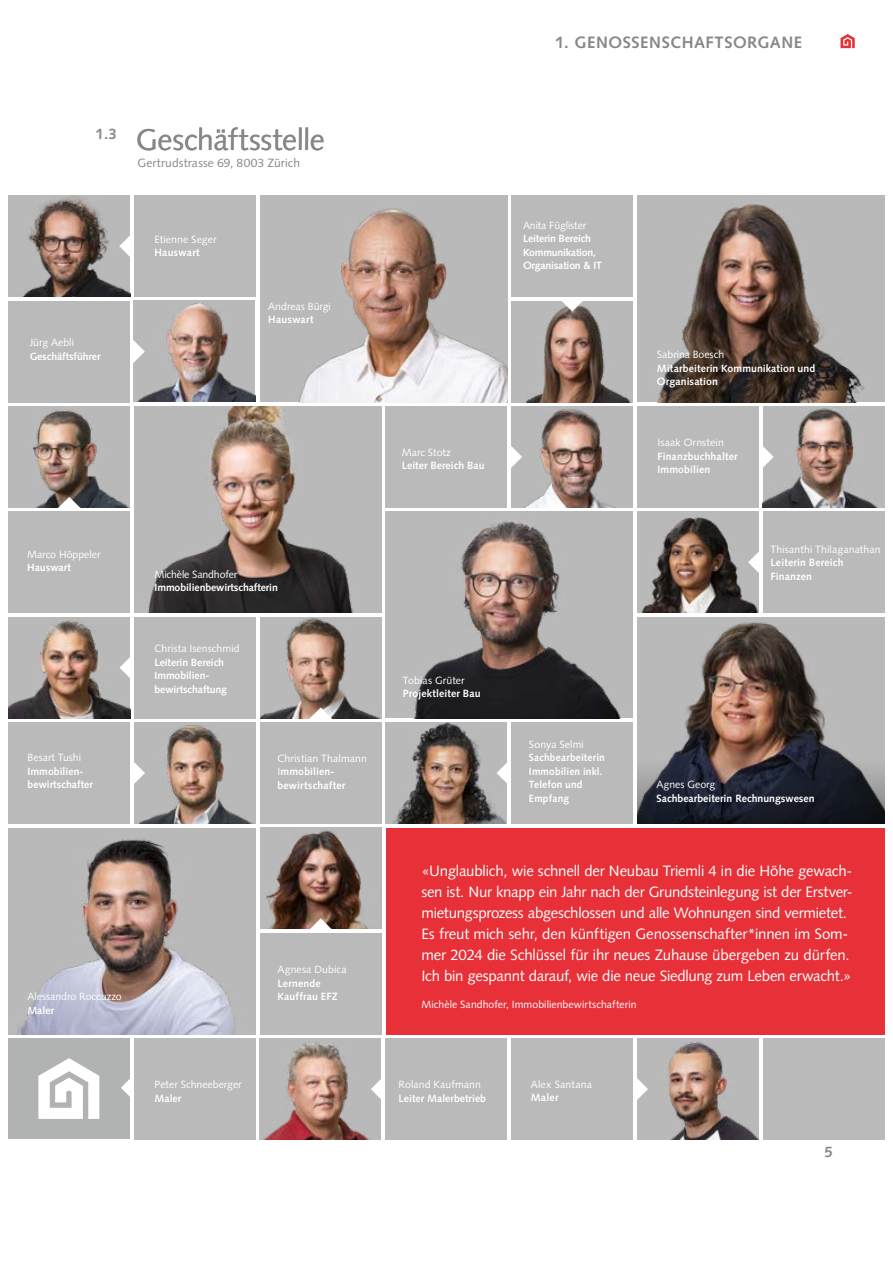
<style>
.page{position:relative;width:893px;height:1263px;background:#fff}
.page>*{position:absolute;margin:0;border:0;box-sizing:border-box;transform-origin:0 0}
.t1{font:30px "Syntax";letter-spacing:-.005em;color:#878787}
.t2{font:700 16.5px "Syntax";letter-spacing:.03em;color:#878787}
.t3{font:15px/21px "Syntax";letter-spacing:-.015em;color:#fff}
.t4{font:700 15px "Syntax";color:#878787}
.t5{font:12px "Syntax";letter-spacing:.01em;color:#878787}
.t6{font:700 10.5px/13.5px "Syntax";color:#fff}
.t7{font:10.5px "Syntax";letter-spacing:.005em;color:#fff}
.t8{font:700 10.5px/13.5px "Syntax";letter-spacing:-.02em;color:#fff}
.t9{font:700 10.5px "Syntax";letter-spacing:.02em;color:#fff}
.s1{font-weight:400}
</style>
<div class="page">
<img style="left:260px;top:195px;width:247px;height:207px">
<img style="left:134px;top:300px;width:121px;height:101px">
<img style="left:9px;top:196px;width:121px;height:101px">
<div style="left:9px;top:512px;width:121px;height:101px;background:#bababa"></div>
<div style="left:9px;top:301px;width:121px;height:101px;background:#bababa"></div>
<img style="left:9px;top:617px;width:121px;height:101px">
<div style="left:134px;top:617px;width:122px;height:101px;background:#bababa"></div>
<img style="left:134px;top:722px;width:122px;height:101px">
<img style="left:386px;top:722px;width:121px;height:101px">
<div style="left:134px;top:1038px;width:122px;height:102px;background:#bababa"></div>
<div style="left:511px;top:1038px;width:122px;height:102px;background:#bababa"></div>
<img style="left:260px;top:617px;width:121px;height:101px">
<div style="left:260px;top:722px;width:121px;height:101px;background:#bababa"></div>
<div style="left:511px;top:722px;width:122px;height:101px;background:#bababa"></div>
<img style="left:259px;top:1038px;width:122px;height:102px">
<img style="left:637px;top:1038px;width:122px;height:102px">
<div style="left:763px;top:1038px;width:121px;height:102px;background:#bababa"></div>
<div style="left:260px;top:933px;width:121px;height:101px;background:#bababa"></div>
<img style="left:260px;top:828px;width:121px;height:101px">
<img style="left:9px;top:406px;width:121px;height:101px">
<div style="left:9px;top:722px;width:121px;height:101px;background:#bababa"></div>
<div style="left:386px;top:1038px;width:121px;height:102px;background:#bababa"></div>
<div style="left:134px;top:196px;width:122px;height:101px;background:#bababa"></div>
<div style="left:511px;top:196px;width:122px;height:101px;background:#bababa"></div>
<img style="left:511px;top:301px;width:122px;height:101px">
<img style="left:511px;top:406px;width:122px;height:101px">
<img style="left:763px;top:406px;width:121px;height:101px">
<div style="left:763px;top:512px;width:121px;height:101px;background:#bababa"></div>
<div style="left:386px;top:406px;width:121px;height:101px;background:#bababa"></div>
<div style="left:637px;top:406px;width:122px;height:101px;background:#bababa"></div>
<img style="left:637px;top:512px;width:122px;height:101px">
<img style="left:134px;top:406px;width:247px;height:207px">
<img style="left:386px;top:512px;width:247px;height:206px">
<img style="left:637px;top:617px;width:247px;height:142px">
<img style="left:9px;top:828px;width:247px;height:206px">
<img style="left:637px;top:196px;width:247px;height:206px">
<div style="left:386px;top:828px;width:498px;height:206px;background:#e73037"></div>
<svg style="left:133px;top:339px;width:12px;height:25px"></svg>
<svg style="left:559px;top:301px;width:26px;height:10px"></svg>
<svg style="left:56px;top:497px;width:26px;height:11px"></svg>
<svg style="left:119px;top:655px;width:11px;height:25px"></svg>
<svg style="left:308px;top:707px;width:25px;height:12px"></svg>
<svg style="left:308px;top:918px;width:25px;height:11px"></svg>
<svg style="left:134px;top:760px;width:11px;height:26px"></svg>
<svg style="left:371px;top:1076px;width:10px;height:26px"></svg>
<svg style="left:637px;top:1076px;width:11px;height:26px"></svg>
<svg style="left:497px;top:760px;width:10px;height:26px"></svg>
<svg style="left:748px;top:549px;width:11px;height:26px"></svg>
<svg style="left:763px;top:444px;width:11px;height:26px"></svg>
<svg style="left:511px;top:444px;width:11px;height:26px"></svg>
<svg style="left:119px;top:233px;width:11px;height:26px"></svg>
<svg style="left:637px;top:759px;width:247px;height:64px;background:#2e303a"></svg>
<svg style="left:840px;top:34px;width:15px;height:14px"></svg>
<div style="left:8px;top:1038px;width:121px;height:101px;background:#b1b3b3"></div>
<svg style="left:38px;top:1058px;width:61px;height:61px"></svg>
<svg style="left:121px;top:1076px;width:9px;height:26px"></svg>
<h3 class="t4" style="left:95px;top:125px;width:23px">1.3</h3>
<h1 class="t1" style="left:136px;top:122px;width:190px">Geschäftsstelle</h1>
<p class="t5" style="left:138px;top:156px;width:164px">Gertrudstrasse 69, 8003 Zürich</p>
<p class="t7" style="left:30px;top:337px;width:46px">Jürg Aebli</p>
<p class="t6" style="left:30px;top:350px;width:72px">Geschäftsführer</p>
<p class="t7" style="left:155px;top:233px;width:64px">Etienne Seger</p>
<p class="t9" style="left:155px;top:247px;width:47px">Hauswart</p>
<p class="t7" style="left:268px;top:300px;width:64px">Andreas Bürgi</p>
<p class="t9" style="left:268px;top:314px;width:47px">Hauswart</p>
<p class="t7" style="left:27px;top:548px;width:75px">Marco Höppeler</p>
<p class="t6" style="left:27px;top:561px;width:45px">Hauswart</p>
<p class="t7" style="left:28px;top:751px;width:55px">Besart Tushi</p>
<p class="t6" style="left:28px;top:764px;width:67px">Immobilien&shy;bewirtschafter</p>
<p class="t7" style="left:155px;top:568px;width:84px">Michèle Sandhofer</p>
<p class="t6" style="left:155px;top:581px;width:125px">Immobilienbewirtschafterin</p>
<p class="t7" style="left:155px;top:642px;width:87px">Christa Isenschmid</p>
<p class="t6" style="left:155px;top:655px;width:74px">Leiterin Bereich<br>Immobilien&shy;bewirtschaftung</p>
<p class="t6" style="left:278px;top:751px;width:91px"><span class="s1">Christian Thalmann<br>I</span>mmobilien&shy;bewirtschafter</p>
<p class="t7" style="left:27px;top:991px;width:96px">Alessandro Roccuzzo</p>
<p class="t6" style="left:27px;top:1004px;width:28px">Maler</p>
<p class="t7" style="left:155px;top:1078px;width:89px">Peter Schneeberger</p>
<p class="t6" style="left:155px;top:1091px;width:28px">Maler</p>
<p class="t7" style="left:278px;top:963px;width:71px">Agnesa Dubica</p>
<p class="t6" style="left:278px;top:976px;width:62px">Lernende<br>Kauffrau EFZ</p>
<h2 class="t2" style="left:555px;top:33px;width:249px">1. GENOSSENSCHAFTSORGANE</h2>
<p class="t7" style="left:523px;top:219px;width:65px">Anita Füglister</p>
<p class="t8" style="left:523px;top:232px;width:80px">Leiterin Bereich<br>Kommunikation,<br>Organisation &amp; IT</p>
<p class="t7" style="left:402px;top:446px;width:50px">Marc Stotz</p>
<p class="t6" style="left:402px;top:459px;width:84px">Leiter Bereich Bau</p>
<p class="t7" style="left:403px;top:674px;width:63px">Tobias Grüter</p>
<p class="t6" style="left:403px;top:687px;width:79px">Projektleiter Bau</p>
<p class="t7" style="left:529px;top:738px;width:56px">Sonya Selmi</p>
<p class="t6" style="left:529px;top:751px;width:77px">Sachbearbeiterin<br>Immobilien inkl.<br>Telefon und<br>Empfang</p>
<p class="t7" style="left:657px;top:348px;width:69px">Sabrina Boesch</p>
<p class="t6" style="left:657px;top:361px;width:160px">Mitarbeiterin Kommunikation und<br>Organisation</p>
<p class="t7" style="left:657px;top:436px;width:68px">Isaak Ornstein</p>
<p class="t6" style="left:657px;top:449px;width:82px">Finanzbuchhalter<br>Immobilien</p>
<p class="t7" style="left:770px;top:543px;width:112px">Thisanthi Thilaganathan</p>
<p class="t6" style="left:770px;top:556px;width:75px">Leiterin Bereich<br>Finanzen</p>
<p class="t7" style="left:657px;top:778px;width:60px">Agnes Georg</p>
<p class="t6" style="left:657px;top:791px;width:160px">Sachbearbeiterin Rechnungswesen</p>
<p class="t3" style="left:421px;top:860px;width:433px">«Unglaublich, wie schnell der Neubau Triemli 4 in die Höhe gewach&shy;sen ist. Nur knapp ein Jahr nach der Grundsteinlegung ist der Erstver&shy;mietungsprozess abgeschlossen und alle Wohnungen sind vermietet.<br>Es freut mich sehr, den künftigen Genossenschafter*innen im Som&shy;mer 2024 die Schlüssel für ihr neues Zuhause übergeben zu dürfen.<br>Ich bin gespannt darauf, wie die neue Siedlung zum Leben erwacht.»</p>
<p class="t7" style="left:421px;top:998px;width:217px">Michèle Sandhofer, Immobilienbewirtschafterin</p>
<p class="t7" style="left:399px;top:1078px;width:84px">Roland Kaufmann</p>
<p class="t6" style="left:399px;top:1091px;width:89px">Leiter Malerbetrieb</p>
<p class="t7" style="left:531px;top:1078px;width:63px">Alex Santana</p>
<p class="t6" style="left:531px;top:1091px;width:29px">Maler</p>
<h3 class="t4" style="left:825px;top:1143px;width:10px">5</h3>
</div>
